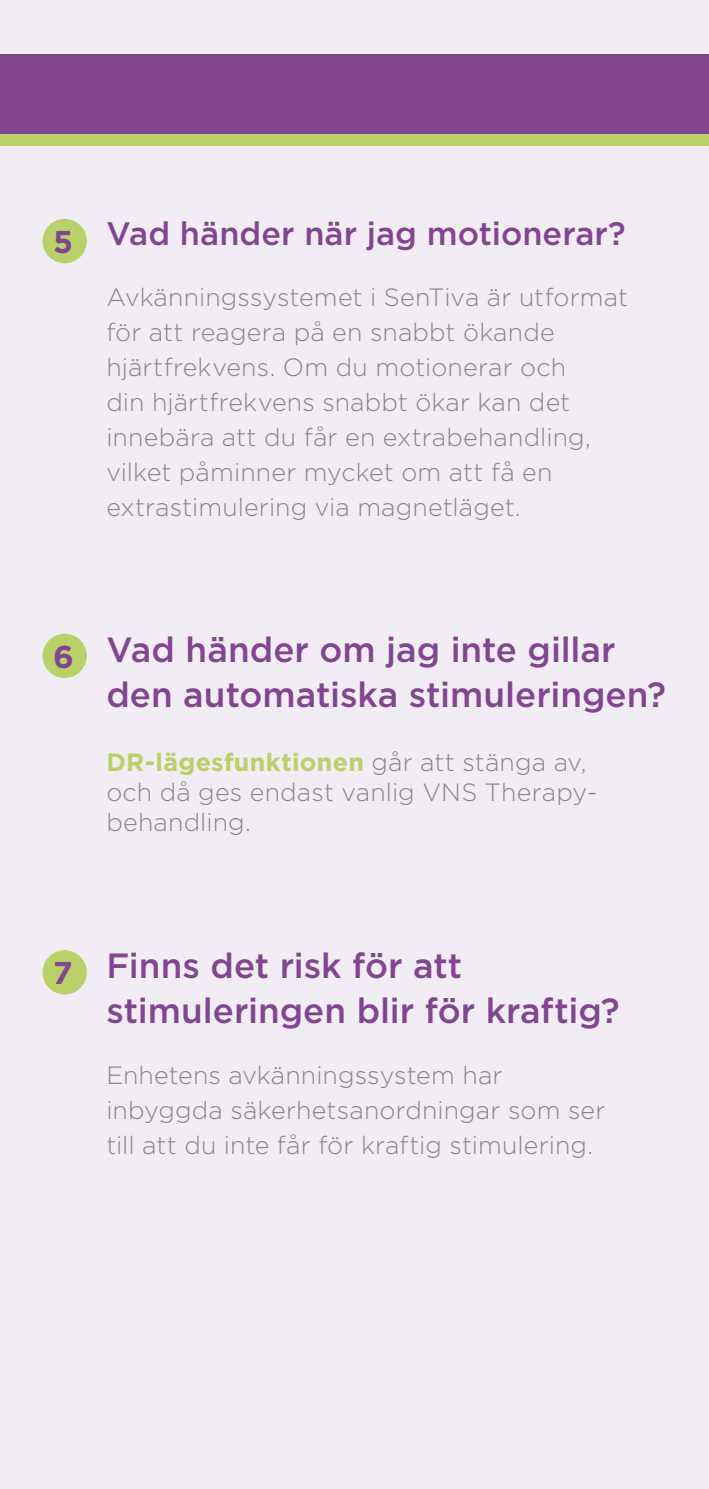
<style>
.page{position:relative;width:709px;height:1489px;background:#fff}
.page>*{position:absolute;margin:0;border:0;box-sizing:border-box;transform-origin:0 0}
.t1{font:500 35px/45px "Gotham";color:#824691}
.t2{font:500 32.5px "Gotham";color:#824691}
.t3{font:700 31.5px "Gotham";color:#824691}
.t4{font:300 25px/35px "Gotham";letter-spacing:.005em;color:#888586}
.s1{font-weight:700;color:#bad069}
</style>
<div class="page">
<div style="left:0;top:0;width:709px;height:1488px;background:#f2ecf4"></div>
<div style="left:43px;top:219px;width:44px;height:44px;background:#bad069;border-radius:50%"></div>
<div style="left:43px;top:633px;width:44px;height:45px;background:#bad069;border-radius:50%"></div>
<div style="left:43px;top:950px;width:44px;height:44px;background:#bad069;border-radius:50%"></div>
<div style="left:0;top:54px;width:709px;height:91px;background:#bad069"></div>
<div style="left:0;top:54px;width:709px;height:80px;background:#824691"></div>
<p class="t3" style="left:53px;top:221px;width:21px">5</p>
<h2 class="t2" style="left:106px;top:212px;width:521px">Vad händer när jag motionerar?</h2>
<p class="t4" style="left:106px;top:279px;width:523px">Avkänningssystemet i SenTiva är utformat för att reagera på en snabbt ökande hjärtfrekvens. Om du motionerar och<br>din hjärtfrekvens snabbt ökar kan det innebära att du får en extrabehandling, vilket påminner mycket om att få en extrastimulering via magnetläget.</p>
<p class="t3" style="left:53px;top:636px;width:22px">6</p>
<h1 class="t1" style="left:106px;top:626px;width:561px">Vad händer om jag inte gillar den automatiska stimuleringen?</h1>
<p class="t4" style="left:106px;top:746px;width:492px;line-height:30px"><span class="s1">DR-lägesfunktionen</span> går att stänga av, och då ges endast vanlig VNS Therapy&shy;behandling.</p>
<p class="t3" style="left:53px;top:952px;width:21px">7</p>
<h1 class="t1" style="left:106px;top:942px;width:515px">Finns det risk för att stimuleringen blir för kraftig?</h1>
<p class="t4" style="left:106px;top:1056px;width:500px">Enhetens avkänningssystem har inbyggda säkerhetsanordningar som ser till att du inte får för kraftig stimulering.</p>
</div>
